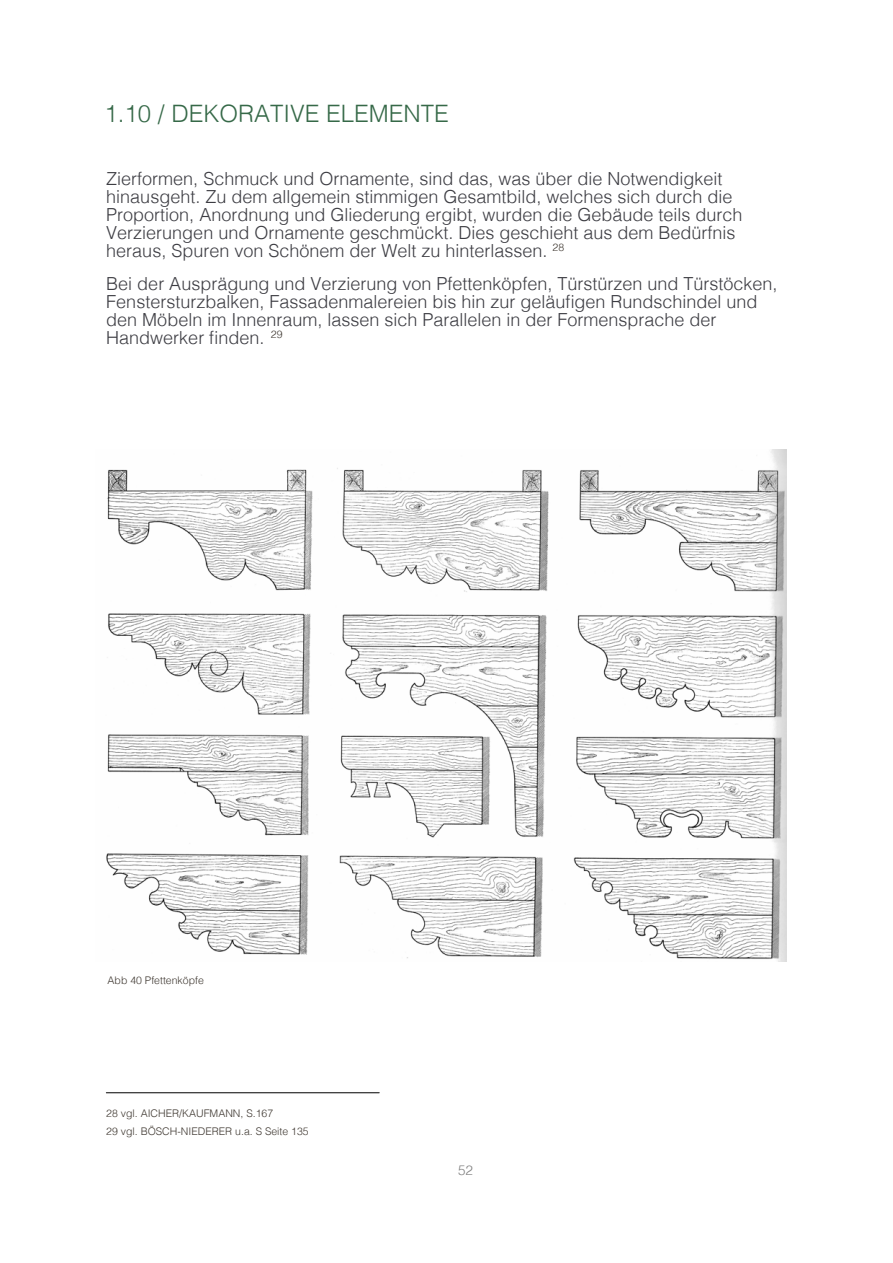
<style>
.page{position:relative;width:893px;height:1263px;background:#fff}
.page>*{position:absolute;margin:0;border:0;box-sizing:border-box;transform-origin:0 0}
.t1{font:300 24px "Helvetica";color:#366948}
.t2{font:300 18px/18px "Helvetica";color:#3d3d43}
.t3{font:300 13.5px "Helvetica";color:#808080}
.t4{font:300 10.5px/18px "Helvetica";color:#3f3831}
</style>
<div class="page">
<img style="left:106px;top:449px;width:681px;height:512px">
<hr style="left:106px;top:1092px;width:273px;height:1px;background:#000">
<h1 class="t1" style="left:105px;top:105px;width:346px">1.10 / DEKORATIVE ELEMENTE</h1>
<p class="t2" style="left:106px;top:172px;width:638px">Zierformen, Schmuck und Ornamente, sind das, was über die Notwendigkeit hinausgeht. Zu dem allgemein stimmigen Gesamtbild, welches sich durch die Proportion, Anordnung und Gliederung ergibt, wurden die Gebäude teils durch Verzierungen und Ornamente geschmückt. Dies geschieht aus dem Bedürfnis heraus, Spuren von Schönem der Welt zu hinterlassen.</p>
<p class="t2" style="left:106px;top:277px;width:673px">Bei der Ausprägung und Verzierung von Pfettenköpfen, Türstürzen und Türstöcken, Fenstersturzbalken, Fassadenmalereien bis hin zur geläufigen Rundschindel und den Möbeln im Innenraum, lassen sich Parallelen in der Formensprache der Handwerker finden.</p>
<p class="t4" style="left:553px;top:239px;width:13px">28</p>
<p class="t4" style="left:271px;top:327px;width:13px">29</p>
<p class="t4" style="left:108px;top:973px;width:98px">Abb 40 Pfettenköpfe</p>
<p class="t4" style="left:106px;top:1106px;width:204px">28 vgl. AICHER/KAUFMANN, S.167<br>29 vgl. BÖSCH-NIEDERER u.a. S Seite 135</p>
<p class="t3" style="left:458px;top:1165px;width:17px">52</p>
</div>
